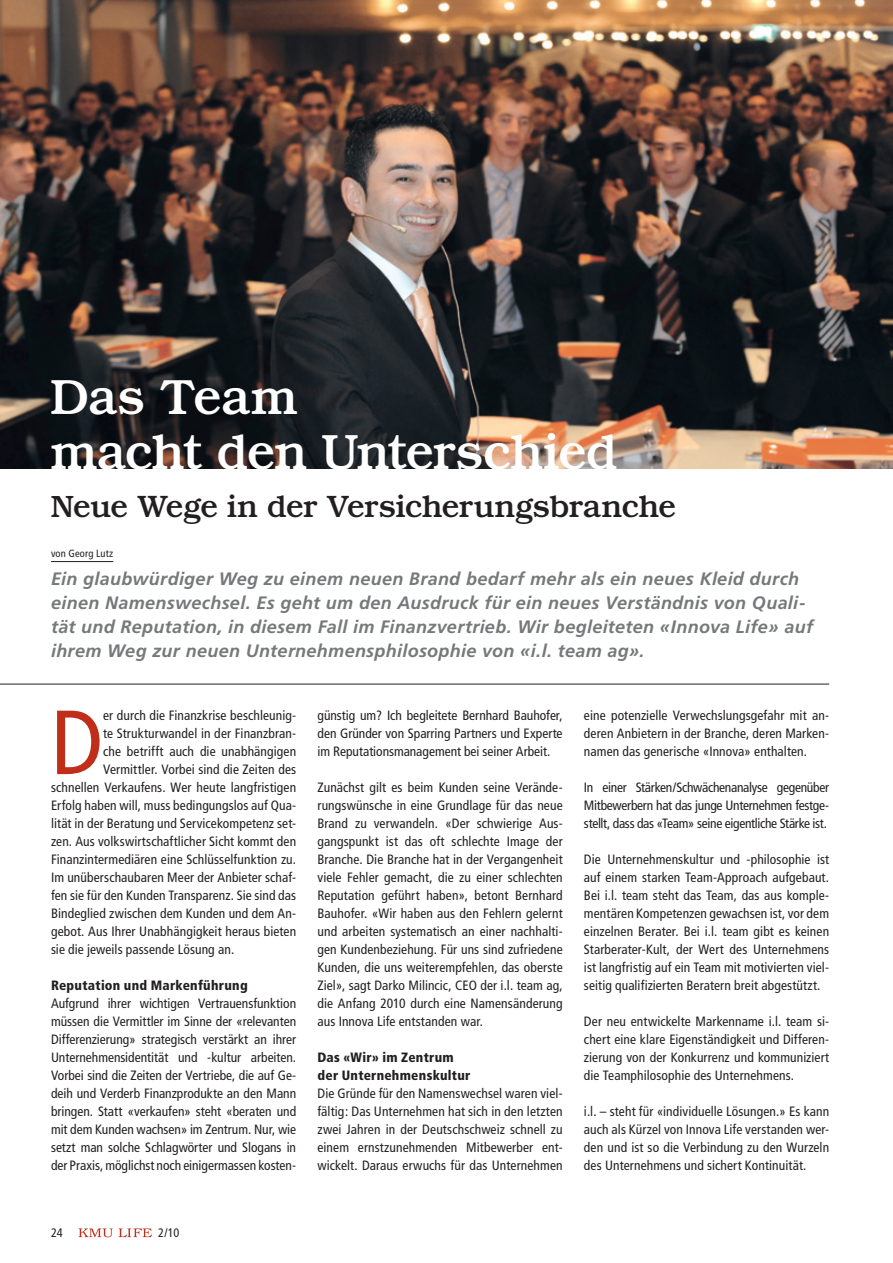
<style>
.page{position:relative;width:893px;height:1263px;background:#fff}
.page>*{position:absolute;margin:0;border:0;box-sizing:border-box;transform-origin:0 0}
.KMU_b_Lesetext{font:condensed 90.9px "Frutiger";color:#c02d19}
.KMU_a_Titel{font:500 48px "Bookman BQ";color:#fff}
.KMU_a_Untertitel{font:500 30px "Bookman BQ";color:#231f20}
.KMU_a_Einleitung_65{font:italic 700 18px/24px "Frutiger LT";letter-spacing:.015em;color:#76787b}
.KMU_b_Lesetext-2{font:condensed 13.5px/18px "Frutiger";letter-spacing:.005em;color:#231f20;text-align:justify}
.KMU_b_Lesetext_Titel{font:900 condensed 13.5px "Frutiger";letter-spacing:.02em;color:#231f20}
.KMU_z_Pagina{font:condensed 12.3px "Frutiger";color:#231f20}
.KMU_d_Autor{font:condensed 10.5px "Frutiger";letter-spacing:.02em;color:#231f20}
</style>
<div class="page">
<svg style="left:78px;top:1228px;width:35px;height:9px"></svg>
<svg style="left:119px;top:1228px;width:33px;height:9px"></svg>
<img style="left:0;top:0;width:893px;height:468px">
<hr style="left:51px;top:561px;width:62px;height:1px;background:#231f20">
<hr style="left:0;top:684px;width:829px;height:1px;background:#231f20">
<p class="KMU_a_Titel" style="left:51px;top:370px;width:248px">Das Team</p>
<p class="KMU_a_Titel" style="left:51px;top:425px;width:568px">macht den Unterschied</p>
<p class="KMU_a_Untertitel" style="left:51px;top:490px;width:627px">Neue Wege in der Versicherungsbranche</p>
<p class="KMU_d_Autor" style="left:51px;top:547px;width:64px">von Georg Lutz</p>
<p class="KMU_a_Einleitung_65" style="left:51px;top:567px;width:763px">Ein glaubwürdiger Weg zu einem neuen Brand bedarf mehr als ein neues Kleid durch einen Namenswechsel. Es geht um den Ausdruck für ein neues Verständnis von Quali&shy;tät und Reputation, in diesem Fall im Finanzvertrieb. Wir begleiteten «Innova Life» auf ihrem Weg zur neuen Unternehmensphilosophie von «i.l. team ag».</p>
<p class="KMU_b_Lesetext" style="left:51px;top:690px;width:54px">D</p>
<p class="KMU_b_Lesetext-2" style="left:103px;top:706px;width:195px">er durch die Finanzkrise beschleunig-</p>
<p class="KMU_b_Lesetext-2" style="left:103px;top:724px;width:195px">te Strukturwandel in der Finanzbran-</p>
<p class="KMU_b_Lesetext-2" style="left:103px;top:742px;width:194px">che betrifft auch die unabhängigen</p>
<p class="KMU_b_Lesetext-2" style="left:103px;top:760px;width:195px">Vermittler. Vorbei sind die Zeiten des</p>
<p class="KMU_b_Lesetext-2" style="left:51px;top:778px;width:247px">schnellen Verkaufens. Wer heute langfristigen</p>
<p class="KMU_b_Lesetext-2" style="left:51px;top:796px;width:247px">Erfolg haben will, muss bedingungslos auf Qua-</p>
<p class="KMU_b_Lesetext-2" style="left:51px;top:814px;width:247px">lität in der Beratung und Servicekompetenz set-</p>
<p class="KMU_b_Lesetext-2" style="left:51px;top:832px;width:247px">zen. Aus volkswirtschaftlicher Sicht kommt den</p>
<p class="KMU_b_Lesetext-2" style="left:51px;top:850px;width:247px">Finanzintermediären eine Schlüsselfunktion zu.</p>
<p class="KMU_b_Lesetext-2" style="left:51px;top:868px;width:247px">Im unüberschaubaren Meer der Anbieter schaf-</p>
<p class="KMU_b_Lesetext-2" style="left:51px;top:886px;width:247px">fen sie für den Kunden Transparenz. Sie sind das</p>
<p class="KMU_b_Lesetext-2" style="left:51px;top:904px;width:247px">Bindeglied zwischen dem Kunden und dem An-</p>
<p class="KMU_b_Lesetext-2" style="left:51px;top:922px;width:247px">gebot. Aus Ihrer Unabhängigkeit heraus bieten</p>
<p class="KMU_b_Lesetext-2" style="left:51px;top:940px;width:185px">sie die jeweils passende Lösung an.</p>
<p class="KMU_b_Lesetext_Titel" style="left:51px;top:977px;width:198px">Reputation und Markenführung</p>
<p class="KMU_b_Lesetext-2" style="left:51px;top:994px;width:247px">Aufgrund ihrer wichtigen Vertrauensfunktion müssen die Vermittler im Sinne der «relevanten Differenzierung» strategisch verstärkt an ihrer Unternehmensidentität und -kultur arbeiten.<br>Vorbei sind die Zeiten der Vertriebe, die auf Ge&shy;deih und Verderb Finanzprodukte an den Mann bringen. Statt «verkaufen» steht «beraten und mit dem Kunden wachsen» im Zentrum. Nur, wie setzt man solche Schlagwörter und Slogans in der Praxis, möglichst noch einigermassen kosten-</p>
<p class="KMU_b_Lesetext-2" style="left:317px;top:706px;width:247px">günstig um? Ich begleitete Bernhard Bauhofer, den Gründer von Sparring Partners und Experte im Reputationsmanagement bei seiner Arbeit.</p>
<p class="KMU_b_Lesetext-2" style="left:317px;top:778px;width:247px">Zunächst gilt es beim Kunden seine Verände&shy;rungswünsche in eine Grundlage für das neue Brand zu verwandeln. «Der schwierige Aus&shy;gangspunkt ist das oft schlechte Image der Branche. Die Branche hat in der Vergangenheit viele Fehler gemacht, die zu einer schlechten Reputation geführt haben», betont Bernhard Bauhofer. «Wir haben aus den Fehlern gelernt und arbeiten systematisch an einer nachhalti&shy;gen Kundenbeziehung. Für uns sind zufriedene Kunden, die uns weiterempfehlen, das oberste Ziel», sagt Darko Milincic, CEO der i.l. team ag, die Anfang 2010 durch eine Namensänderung aus Innova Life entstanden war.</p>
<p class="KMU_b_Lesetext_Titel" style="left:317px;top:1049px;width:138px">Das «Wir» im Zentrum</p>
<p class="KMU_b_Lesetext_Titel" style="left:317px;top:1067px;width:154px">der Unternehmenskultur</p>
<p class="KMU_b_Lesetext-2" style="left:317px;top:1084px;width:247px">Die Gründe für den Namenswechsel waren viel&shy;fältig: Das Unternehmen hat sich in den letzten zwei Jahren in der Deutschschweiz schnell zu einem ernstzunehmenden Mitbewerber ent&shy;wickelt. Daraus erwuchs für das Unternehmen</p>
<p class="KMU_b_Lesetext-2" style="left:584px;top:706px;width:247px">eine potenzielle Verwechslungsgefahr mit an&shy;deren Anbietern in der Branche, deren Marken&shy;namen das generische «Innova» enthalten.</p>
<p class="KMU_b_Lesetext-2" style="left:584px;top:778px;width:247px">In einer Stärken/Schwächenanalyse gegenüber Mitbewerbern hat das junge Unternehmen festge&shy;stellt, dass das «Team» seine eigentliche Stärke ist.</p>
<p class="KMU_b_Lesetext-2" style="left:584px;top:850px;width:247px">Die Unternehmenskultur und -philosophie ist auf einem starken Team-Approach aufgebaut.<br>Bei i.l. team steht das Team, das aus komple&shy;mentären Kompetenzen gewachsen ist, vor dem einzelnen Berater. Bei i.l. team gibt es keinen Starberater-Kult, der Wert des Unternehmens ist langfristig auf ein Team mit motivierten viel&shy;seitig qualifizierten Beratern breit abgestützt.</p>
<p class="KMU_b_Lesetext-2" style="left:584px;top:1012px;width:247px">Der neu entwickelte Markenname i.l. team si&shy;chert eine klare Eigenständigkeit und Differen&shy;zierung von der Konkurrenz und kommuniziert die Teamphilosophie des Unternehmens.</p>
<p class="KMU_b_Lesetext-2" style="left:584px;top:1102px;width:247px">i.l. – steht für «individuelle Lösungen.» Es kann auch als Kürzel von Innova Life verstanden wer&shy;den und ist so die Verbindung zu den Wurzeln des Unternehmens und sichert Kontinuität.</p>
<p class="KMU_z_Pagina" style="left:51px;top:1226px;width:13px">24</p>
<p class="KMU_z_Pagina" style="left:158px;top:1225px;width:23px">2/10</p>
</div>
